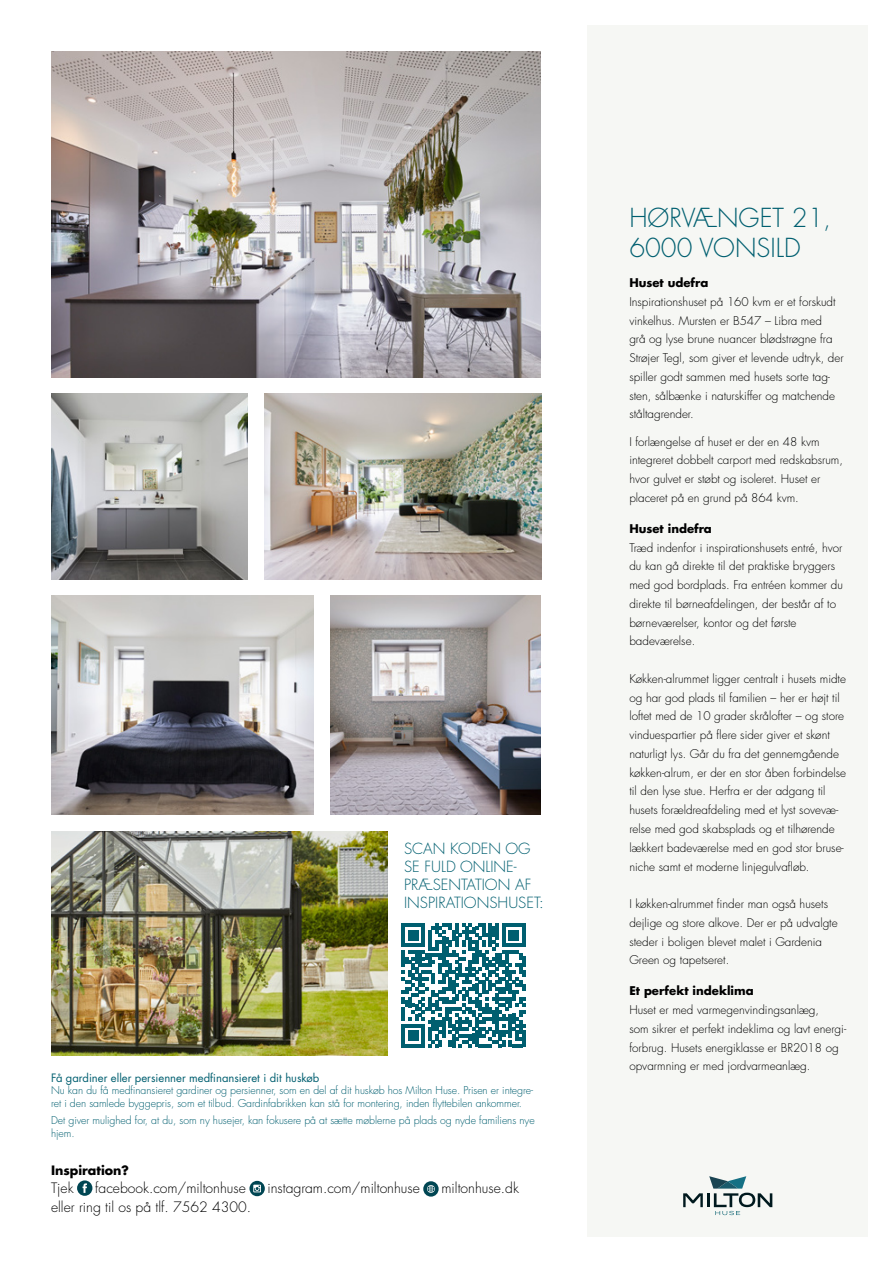
<style>
.page{position:relative;width:893px;height:1263px;background:#fff}
.page>*{position:absolute;margin:0;border:0;box-sizing:border-box;transform-origin:0 0}
.OVERSKRIFTSTYPE_TYND{font:300 25.5px "Futura LT Pro";color:#005f70}
.OVERSKRIFTSTYPE_TYND-2{font:300 15px/18px "Futura LT Pro";color:#005f70}
.Brødtekst_1_UDEN_ind{font:300 13.95px "Futura LT Pro";color:#000}
.Mellemrubrik_2{font:700 12.6px "Futura LT Pro";color:#000}
.Brødtekst_1_UDEN_ind-2{font:300 11.7px/18.8px "Futura LT Pro";color:#000}
.Mellemrubrik_2-2{font:700 11.7px "Futura LT Pro";color:#000}
.Mellemrubrik_2-3{font:11.25px "Futura LT Pro";color:#005f70}
.Brødtekst_1_UDEN_ind-3{font:300 10.5px/12.6px "Futura LT Pro";letter-spacing:-.005em;color:#005f70}
.s1{font-size:24px}
</style>
<div class="page">
<div style="left:587px;top:26px;width:280px;height:1211px;background:#f6f7f4"></div>
<img style="left:51px;top:51px;width:490px;height:326px">
<img style="left:51px;top:831px;width:337px;height:224px">
<img style="left:51px;top:595px;width:263px;height:219px">
<img style="left:51px;top:394px;width:196px;height:185px">
<img style="left:330px;top:596px;width:211px;height:218px">
<img style="left:264px;top:394px;width:277px;height:185px">
<hr style="left:707px;top:1193px;width:3px;height:14px;background:#001a20">
<svg style="left:683px;top:1193px;width:20px;height:14px"></svg>
<svg style="left:709px;top:1176px;width:63px;height:39px"></svg>
<svg style="left:77px;top:1180px;width:15px;height:16px"></svg>
<svg style="left:249px;top:1181px;width:16px;height:15px"></svg>
<svg style="left:423px;top:1181px;width:16px;height:15px"></svg>
<svg style="left:402px;top:923px;width:123px;height:124px"></svg>
<hr style="left:522px;top:1030px;width:3px;height:17px;background:#005f70">
<p class="OVERSKRIFTSTYPE_TYND-2" style="left:404px;top:840px;width:141px">SCAN KODEN OG<br>SE FULD ONLINE-<br>PRÆSENTATION AF<br>INSPIRATIONSHUSET:</p>
<p class="Mellemrubrik_2-3" style="left:51px;top:1070px;width:270px">Få gardiner eller persienner medfinansieret i dit huskøb</p>
<p class="Brødtekst_1_UDEN_ind-3" style="left:51px;top:1084px;width:484px">Nu kan du få medfinansieret gardiner og persienner, som en del af dit huskøb hos Milton Huse. Prisen er integre&shy;ret i den samlede byggepris, som et tilbud. Gardinfabrikken kan stå for montering, inden flyttebilen ankommer.</p>
<p class="Brødtekst_1_UDEN_ind-3" style="left:51px;top:1114px;width:485px">Det giver mulighed for, at du, som ny husejer, kan fokusere på at sætte møblerne på plads og nyde familiens nye hjem.</p>
<p class="Mellemrubrik_2" style="left:51px;top:1160px;width:80px">Inspiration?</p>
<p class="Brødtekst_1_UDEN_ind" style="left:51px;top:1179px;width:24px">Tjek</p>
<p class="Brødtekst_1_UDEN_ind" style="left:95px;top:1179px;width:152px">facebook.com/miltonhuse</p>
<p class="Brødtekst_1_UDEN_ind" style="left:267px;top:1179px;width:154px">instagram.com/miltonhuse</p>
<p class="Brødtekst_1_UDEN_ind" style="left:441px;top:1179px;width:79px">miltonhuse.dk</p>
<p class="Brødtekst_1_UDEN_ind" style="left:51px;top:1198px;width:202px">eller ring til os på tlf. 7562 4300.</p>
<p class="OVERSKRIFTSTYPE_TYND" style="left:629px;top:201px;width:203px">HØRVÆNGET 21<span class="s1">,</span></p>
<p class="OVERSKRIFTSTYPE_TYND" style="left:629px;top:231px;width:173px">6000 VONSILD</p>
<p class="Mellemrubrik_2-2" style="left:629px;top:274px;width:80px">Huset udefra</p>
<p class="Brødtekst_1_UDEN_ind-2" style="left:629px;top:292px;width:216px">Inspirationshuset på 160 kvm er et forskudt vinkelhus. Mursten er B547 – Libra med<br>grå og lyse brune nuancer blødstrøgne fra Strøjer Tegl, som giver et levende udtryk, der spiller godt sammen med husets sorte tag&shy;sten, sålbænke i naturskiffer og matchende ståltagrender.</p>
<p class="Brødtekst_1_UDEN_ind-2" style="left:629px;top:432px;width:215px">I forlængelse af huset er der en 48 kvm integreret dobbelt carport med redskabsrum, hvor gulvet er støbt og isoleret. Huset er placeret på en grund på 864 kvm.</p>
<p class="Mellemrubrik_2-2" style="left:629px;top:519px;width:84px">Huset indefra</p>
<p class="Brødtekst_1_UDEN_ind-2" style="left:629px;top:538px;width:215px">Træd indenfor i inspirationshusets entré, hvor du kan gå direkte til det praktiske bryggers med god bordplads. Fra entréen kommer du direkte til børneafdelingen, der består af to børneværelser, kontor og det første badeværelse.</p>
<p class="Brødtekst_1_UDEN_ind-2" style="left:629px;top:669px;width:218px">Køkken-alrummet ligger centralt i husets midte og har god plads til familien – her er højt til loftet med de 10 grader skrålofter – og store vinduespartier på flere sider giver et skønt naturligt lys. Går du fra det gennemgående køkken-alrum, er der en stor åben forbindelse til den lyse stue. Herfra er der adgang til husets forældreafdeling med et lyst sovevæ&shy;relse med god skabsplads og et tilhørende lækkert badeværelse med en god stor bruse&shy;niche samt et moderne linjegulvafløb.</p>
<p class="Brødtekst_1_UDEN_ind-2" style="left:629px;top:894px;width:210px">I køkken-alrummet finder man også husets dejlige og store alkove. Der er på udvalgte steder i boligen blevet malet i Gardenia Green og tapetseret.</p>
<p class="Mellemrubrik_2-2" style="left:629px;top:982px;width:126px">Et perfekt indeklima</p>
<p class="Brødtekst_1_UDEN_ind-2" style="left:629px;top:1000px;width:218px">Huset er med varmegenvindingsanlæg,<br>som sikrer et perfekt indeklima og lavt energi&shy;forbrug. Husets energiklasse er BR2018 og opvarmning er med jordvarmeanlæg.</p>
</div>
